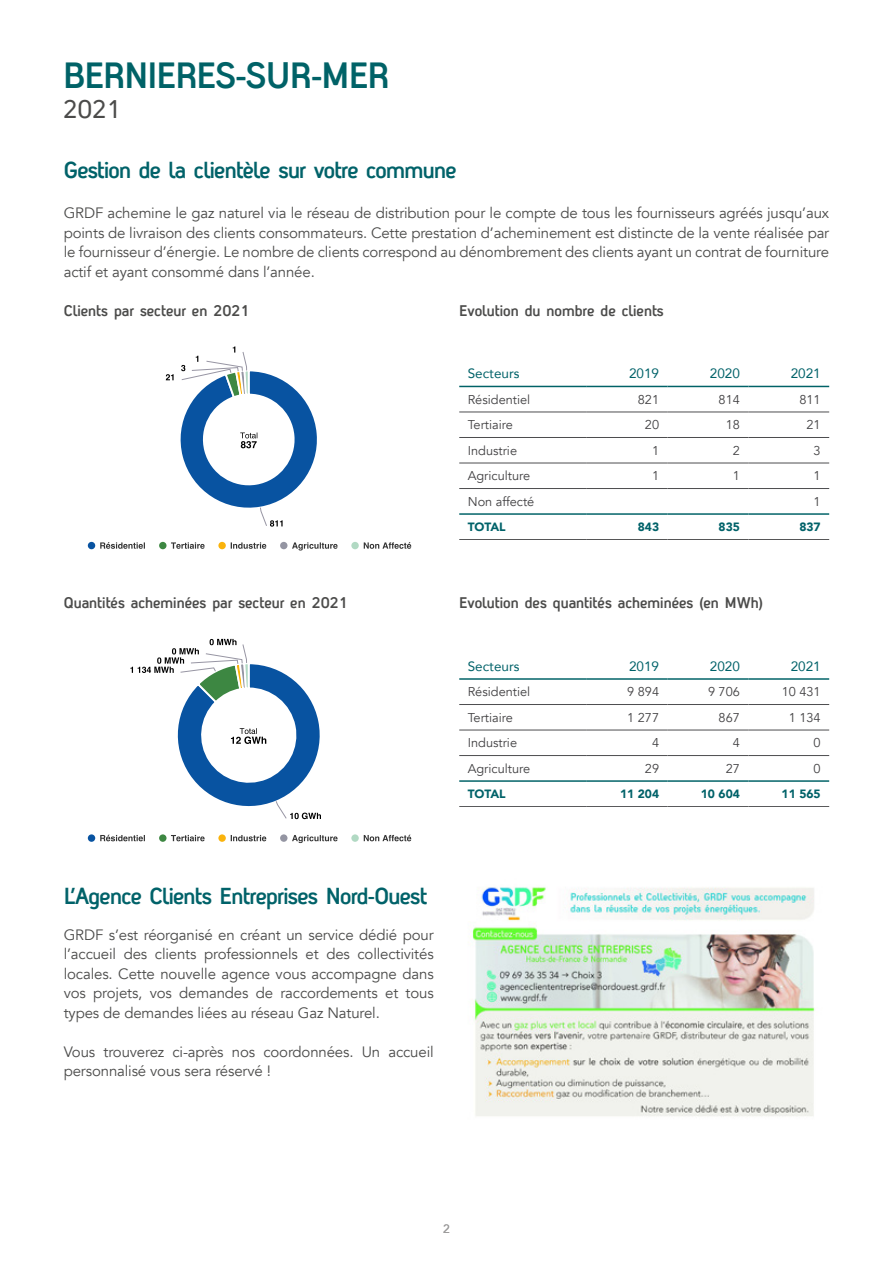
<style>
.page{position:relative;width:893px;height:1263px;background:#fff}
.page>*{position:absolute;margin:0;border:0;box-sizing:border-box;transform-origin:0 0}
.t1{font:700 35.55px "Antagometrica BTW01";letter-spacing:-.025em;color:#006267}
.t2{font:24.75px "Antagometrica BTW01 Regular 2";color:#4b4b4a}
.t3{font:700 22.5px "Antagometrica BTW01";letter-spacing:-.03em;color:#006269}
.t4{font:15px/19.5px "Avenir";letter-spacing:-.01em;color:#4b4b4a;text-align:justify}
.t5{font:700 15px "Antagometrica BTW01";color:#4b4b4a}
.t6{font:13.5px "Avenir";color:#006269}
.t7{font:12.75px "Avenir";color:#414042}
.t8{font:900 12px "Avenir";color:#006269}
.t9{font:12px "Avenir";color:#9d9c9c}
</style>
<div class="page">
<svg style="left:100px;top:542px;width:45px;height:7px"></svg>
<div style="left:88px;top:542px;width:7px;height:7px;background:#0853a1;border-radius:50%"></div>
<svg style="left:171px;top:542px;width:34px;height:7px"></svg>
<div style="left:159px;top:542px;width:7px;height:7px;background:#3d8742;border-radius:50%"></div>
<svg style="left:231px;top:542px;width:35px;height:7px"></svg>
<div style="left:218px;top:542px;width:8px;height:7px;background:#fab30c;border-radius:50%"></div>
<svg style="left:292px;top:542px;width:46px;height:8px"></svg>
<div style="left:280px;top:542px;width:7px;height:7px;background:#9495a2;border-radius:50%"></div>
<svg style="left:364px;top:542px;width:47px;height:7px"></svg>
<div style="left:351px;top:542px;width:8px;height:7px;background:#b1d9c3;border-radius:50%"></div>
<svg style="left:166px;top:346px;width:151px;height:181px"></svg>
<svg style="left:459px;top:385px;width:370px;height:78px"></svg>
<hr style="left:459px;top:386px;width:128px;height:1px;background:#006267">
<hr style="left:587px;top:386px;width:81px;height:1px;background:#006267">
<hr style="left:668px;top:386px;width:80px;height:1px;background:#006267">
<hr style="left:748px;top:386px;width:81px;height:1px;background:#006267">
<hr style="left:459px;top:412px;width:128px;height:1px;background:#4d4d4f">
<hr style="left:587px;top:412px;width:81px;height:1px;background:#4d4d4f">
<hr style="left:668px;top:412px;width:80px;height:1px;background:#4d4d4f">
<hr style="left:748px;top:412px;width:81px;height:1px;background:#4d4d4f">
<hr style="left:459px;top:437px;width:128px;height:1px;background:#4d4d4f">
<hr style="left:587px;top:437px;width:81px;height:1px;background:#4d4d4f">
<hr style="left:668px;top:437px;width:80px;height:1px;background:#4d4d4f">
<hr style="left:748px;top:437px;width:81px;height:1px;background:#4d4d4f">
<hr style="left:459px;top:463px;width:128px;height:1px;background:#4d4d4f">
<hr style="left:587px;top:463px;width:81px;height:1px;background:#4d4d4f">
<hr style="left:668px;top:463px;width:80px;height:1px;background:#4d4d4f">
<hr style="left:748px;top:463px;width:81px;height:1px;background:#4d4d4f">
<hr style="left:459px;top:488px;width:128px;height:1px;background:#4d4d4f">
<hr style="left:587px;top:488px;width:81px;height:1px;background:#4d4d4f">
<hr style="left:668px;top:488px;width:80px;height:1px;background:#4d4d4f">
<hr style="left:748px;top:488px;width:81px;height:1px;background:#4d4d4f">
<hr style="left:459px;top:539px;width:128px;height:1px;background:#4d4d4f">
<hr style="left:587px;top:539px;width:81px;height:1px;background:#4d4d4f">
<hr style="left:668px;top:539px;width:80px;height:1px;background:#4d4d4f">
<hr style="left:748px;top:539px;width:81px;height:1px;background:#4d4d4f">
<hr style="left:459px;top:513px;width:128px;height:2px;background:#006267">
<hr style="left:587px;top:513px;width:81px;height:2px;background:#006267">
<hr style="left:668px;top:513px;width:80px;height:2px;background:#006267">
<hr style="left:748px;top:513px;width:81px;height:2px;background:#006267">
<svg style="left:100px;top:835px;width:45px;height:6px"></svg>
<div style="left:88px;top:834px;width:7px;height:8px;background:#0853a1;border-radius:50%"></div>
<svg style="left:171px;top:835px;width:34px;height:6px"></svg>
<div style="left:159px;top:834px;width:7px;height:8px;background:#3d8742;border-radius:50%"></div>
<svg style="left:231px;top:835px;width:35px;height:6px"></svg>
<div style="left:218px;top:834px;width:8px;height:8px;background:#fab30c;border-radius:50%"></div>
<svg style="left:292px;top:835px;width:46px;height:8px"></svg>
<div style="left:280px;top:834px;width:7px;height:8px;background:#9495a2;border-radius:50%"></div>
<svg style="left:364px;top:835px;width:47px;height:6px"></svg>
<div style="left:351px;top:834px;width:8px;height:8px;background:#b1d9c3;border-radius:50%"></div>
<svg style="left:130px;top:639px;width:191px;height:180px"></svg>
<svg style="left:459px;top:729px;width:370px;height:1px"></svg>
<hr style="left:459px;top:678px;width:128px;height:2px;background:#006267">
<hr style="left:587px;top:678px;width:81px;height:2px;background:#006267">
<hr style="left:668px;top:678px;width:80px;height:2px;background:#006267">
<hr style="left:748px;top:678px;width:81px;height:2px;background:#006267">
<hr style="left:459px;top:704px;width:128px;height:1px;background:#4d4d4f">
<hr style="left:587px;top:704px;width:81px;height:1px;background:#4d4d4f">
<hr style="left:668px;top:704px;width:80px;height:1px;background:#4d4d4f">
<hr style="left:748px;top:704px;width:81px;height:1px;background:#4d4d4f">
<hr style="left:459px;top:730px;width:128px;height:1px;background:#4d4d4f">
<hr style="left:587px;top:730px;width:81px;height:1px;background:#4d4d4f">
<hr style="left:668px;top:730px;width:80px;height:1px;background:#4d4d4f">
<hr style="left:748px;top:730px;width:81px;height:1px;background:#4d4d4f">
<hr style="left:459px;top:755px;width:128px;height:1px;background:#4d4d4f">
<hr style="left:587px;top:755px;width:81px;height:1px;background:#4d4d4f">
<hr style="left:668px;top:755px;width:80px;height:1px;background:#4d4d4f">
<hr style="left:748px;top:755px;width:81px;height:1px;background:#4d4d4f">
<hr style="left:459px;top:806px;width:128px;height:1px;background:#4d4d4f">
<hr style="left:587px;top:806px;width:81px;height:1px;background:#4d4d4f">
<hr style="left:668px;top:806px;width:80px;height:1px;background:#4d4d4f">
<hr style="left:748px;top:806px;width:81px;height:1px;background:#4d4d4f">
<hr style="left:459px;top:780px;width:128px;height:2px;background:#006267">
<hr style="left:587px;top:780px;width:81px;height:2px;background:#006267">
<hr style="left:668px;top:780px;width:80px;height:2px;background:#006267">
<hr style="left:748px;top:780px;width:81px;height:2px;background:#006267">
<img style="left:470px;top:887px;width:345px;height:230px">
<h1 class="t1" style="left:63px;top:54px;width:328px">BERNIERES-SUR-MER</h1>
<h2 class="t2" style="left:63px;top:95px;width:60px">2021</h2>
<h3 class="t3" style="left:64px;top:157px;width:394px">Gestion de la clientèle sur votre commune</h3>
<p class="t4" style="left:64px;top:204px;width:767px">GRDF achemine le gaz naturel via le réseau de distribution pour le compte de tous les fournisseurs agréés jusqu’aux points de livraison des clients consommateurs. Cette prestation d’acheminement est distincte de la vente réalisée par le fournisseur d’énergie. Le nombre de clients correspond au dénombrement des clients ayant un contrat de fourniture actif et ayant consommé dans l’année.</p>
<p class="t5" style="left:64px;top:301px;width:188px">Clients par secteur en 2021</p>
<p class="t5" style="left:459px;top:301px;width:206px">Evolution du nombre de clients</p>
<p class="t6" style="left:468px;top:363px;width:53px">Secteurs</p>
<p class="t6" style="left:629px;top:363px;width:32px">2019</p>
<p class="t6" style="left:710px;top:363px;width:32px">2020</p>
<p class="t6" style="left:791px;top:363px;width:32px">2021</p>
<p class="t7" style="left:468px;top:392px;width:64px">Résidentiel</p>
<p class="t7" style="left:638px;top:392px;width:23px">821</p>
<p class="t7" style="left:719px;top:392px;width:23px">814</p>
<p class="t7" style="left:799px;top:392px;width:23px">811</p>
<p class="t7" style="left:468px;top:417px;width:47px">Tertiaire</p>
<p class="t7" style="left:645px;top:417px;width:16px">20</p>
<p class="t7" style="left:726px;top:417px;width:16px">18</p>
<p class="t7" style="left:806px;top:417px;width:16px">21</p>
<p class="t7" style="left:468px;top:443px;width:51px">Industrie</p>
<p class="t7" style="left:652px;top:443px;width:9px">1</p>
<p class="t7" style="left:733px;top:443px;width:9px">2</p>
<p class="t7" style="left:814px;top:443px;width:9px">3</p>
<p class="t7" style="left:468px;top:468px;width:64px">Agriculture</p>
<p class="t7" style="left:652px;top:468px;width:9px">1</p>
<p class="t7" style="left:733px;top:468px;width:9px">1</p>
<p class="t7" style="left:814px;top:468px;width:9px">1</p>
<p class="t7" style="left:468px;top:494px;width:68px">Non affecté</p>
<p class="t7" style="left:814px;top:494px;width:9px">1</p>
<p class="t8" style="left:468px;top:517px;width:39px">TOTAL</p>
<p class="t8" style="left:638px;top:517px;width:23px">843</p>
<p class="t8" style="left:719px;top:517px;width:23px">835</p>
<p class="t8" style="left:799px;top:517px;width:23px">837</p>
<p class="t5" style="left:64px;top:594px;width:286px">Quantités acheminées par secteur en 2021</p>
<p class="t5" style="left:459px;top:594px;width:305px">Evolution des quantités acheminées (en MWh)</p>
<p class="t6" style="left:468px;top:655px;width:53px">Secteurs</p>
<p class="t6" style="left:629px;top:655px;width:32px">2019</p>
<p class="t6" style="left:710px;top:655px;width:32px">2020</p>
<p class="t6" style="left:791px;top:655px;width:32px">2021</p>
<p class="t7" style="left:468px;top:684px;width:64px">Résidentiel</p>
<p class="t7" style="left:627px;top:684px;width:33px">9 894</p>
<p class="t7" style="left:708px;top:684px;width:33px">9 706</p>
<p class="t7" style="left:782px;top:684px;width:40px">10 431</p>
<p class="t7" style="left:468px;top:710px;width:47px">Tertiaire</p>
<p class="t7" style="left:627px;top:710px;width:33px">1 277</p>
<p class="t7" style="left:719px;top:710px;width:23px">867</p>
<p class="t7" style="left:789px;top:710px;width:33px">1 134</p>
<p class="t7" style="left:468px;top:735px;width:51px">Industrie</p>
<p class="t7" style="left:652px;top:735px;width:9px">4</p>
<p class="t7" style="left:733px;top:735px;width:9px">4</p>
<p class="t7" style="left:814px;top:735px;width:9px">0</p>
<p class="t7" style="left:468px;top:761px;width:64px">Agriculture</p>
<p class="t7" style="left:645px;top:761px;width:16px">29</p>
<p class="t7" style="left:726px;top:761px;width:16px">27</p>
<p class="t7" style="left:814px;top:761px;width:9px">0</p>
<p class="t8" style="left:468px;top:784px;width:39px">TOTAL</p>
<p class="t8" style="left:620px;top:784px;width:41px">11 204</p>
<p class="t8" style="left:701px;top:784px;width:41px">10 604</p>
<p class="t8" style="left:782px;top:784px;width:41px">11 565</p>
<h3 class="t3" style="left:64px;top:882px;width:365px">L’Agence Clients Entreprises Nord-Ouest</h3>
<p class="t4" style="left:64px;top:925px;width:371px">GRDF s’est réorganisé en créant un service dédié pour l’accueil des clients professionnels et des collectivités locales. Cette nouvelle agence vous accompagne dans vos projets, vos demandes de raccordements et tous types de demandes liées au réseau Gaz Naturel.</p>
<p class="t4" style="left:64px;top:1042px;width:371px">Vous trouverez ci-après nos coordonnées. Un accueil personnalisé vous sera réservé !</p>
<p class="t9" style="left:443px;top:1219px;width:8px">2</p>
</div>
